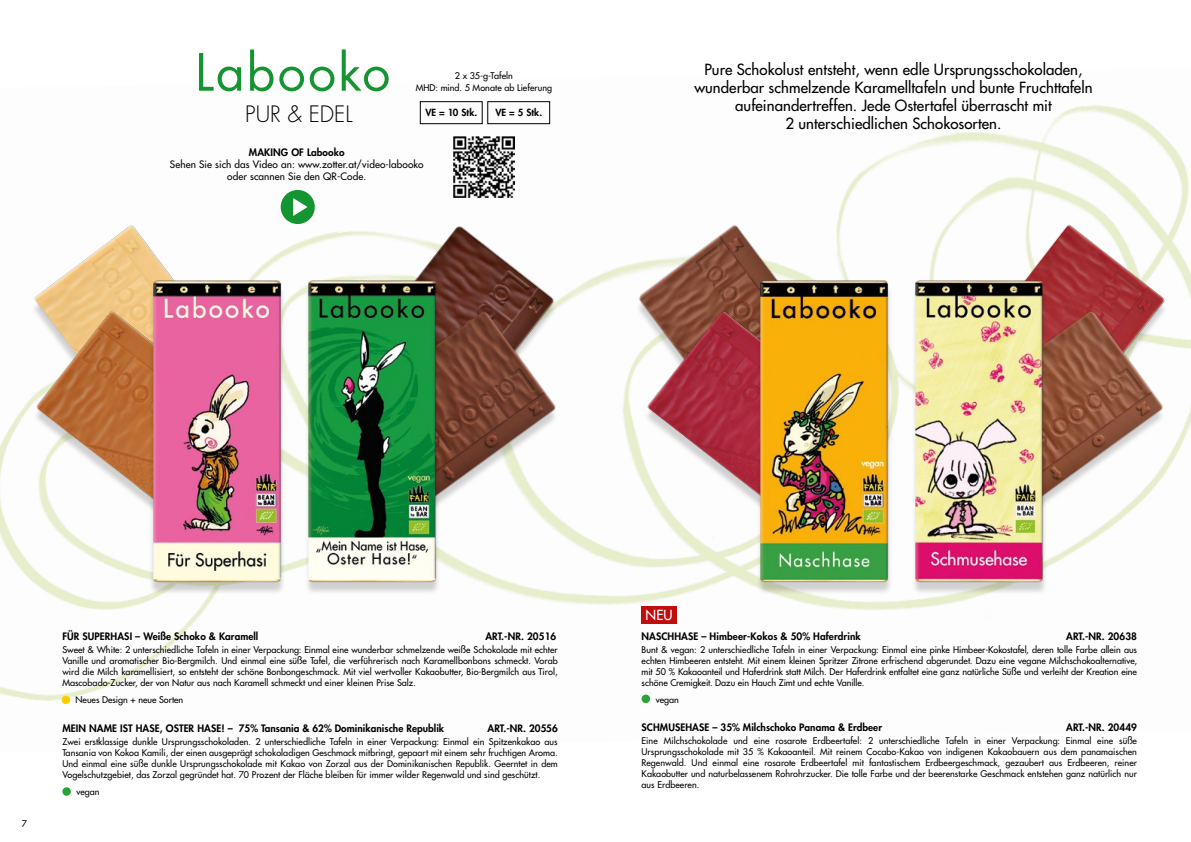
<style>
.page{position:relative;width:1191px;height:842px;background:#fff}
.page>*{position:absolute;margin:0;border:0;box-sizing:border-box;transform-origin:0 0}
.t1{font:50px "Futura Std";letter-spacing:.04em;color:#159432}
.t2{font:300 22px "Futura Std";color:#000}
.t3{font:500 15px/18px "Futura Std";letter-spacing:.005em;color:#000;text-align:center}
.t4{font:500 13.6px "Futura Std";color:#fff}
.t5{font:800 10px "Futura Std";letter-spacing:.01em;color:#000}
.t6{font:500 10px/12px "Futura Std";letter-spacing:.01em;color:#000;text-align:center}
.t7{font:800 9.6px "Futura Std";letter-spacing:.01em;color:#000}
.t8{font:500 9px/11px "Futura Std";letter-spacing:.005em;color:#000;text-align:justify}
</style>
<div class="page">
<img style="left:0;top:101px;width:1186px;height:604px">
<img style="left:0;top:169px;width:304px;height:360px">
<img style="left:0;top:250px;width:291px;height:316px">
<div style="left:149px;top:285px;width:136px;height:310px;background:#000;opacity:.18"></div>
<img style="left:152px;top:281px;width:130px;height:304px">
<img style="left:281px;top:168px;width:334px;height:335px">
<img style="left:309px;top:247px;width:281px;height:309px">
<div style="left:304px;top:285px;width:136px;height:310px;background:#000;opacity:.18"></div>
<img style="left:307px;top:281px;width:130px;height:304px">
<div style="left:420px;top:101px;width:63px;height:23px;border:1px solid #000"></div>
<div style="left:487px;top:101px;width:63px;height:23px;border:1px solid #000"></div>
<img style="left:575px;top:169px;width:336px;height:366px">
<img style="left:590px;top:250px;width:319px;height:321px">
<div style="left:756px;top:285px;width:136px;height:310px;background:#000;opacity:.18"></div>
<img style="left:759px;top:281px;width:130px;height:304px">
<img style="left:891px;top:167px;width:298px;height:335px">
<img style="left:916px;top:247px;width:275px;height:309px">
<div style="left:911px;top:285px;width:136px;height:310px;background:#000;opacity:.18"></div>
<img style="left:914px;top:281px;width:130px;height:304px">
<div style="left:62px;top:787px;width:9px;height:9px;background:#28a437;border-radius:50%"></div>
<div style="left:641px;top:694px;width:9px;height:9px;background:#28a437;border-radius:50%"></div>
<div style="left:62px;top:696px;width:8px;height:8px;background:#fc0;border-radius:50%"></div>
<img style="left:454px;top:137px;width:60px;height:60px">
<div style="left:281px;top:190px;width:34px;height:34px;background:#159432;border-radius:50%"></div>
<svg style="left:293px;top:198px;width:14px;height:18px"></svg>
<div style="left:641px;top:606px;width:35px;height:17px;background:#c00d0e"></div>
<h1 class="t1" style="left:195px;top:40px;width:197px">Labooko</h1>
<h2 class="t2" style="left:245px;top:101px;width:109px">PUR &amp; EDEL</h2>
<p class="t7" style="left:425px;top:107px;width:53px">VE = 10 Stk.</p>
<p class="t7" style="left:495px;top:107px;width:48px">VE = 5 Stk.</p>
<p class="t8" style="left:416px;top:70px;width:138px;line-height:12px;text-align:center">2 x 35-g-Tafeln<br>MHD: mind. 5 Monate ab Lieferung</p>
<p class="t5" style="left:249px;top:146px;width:97px">MAKING OF Labooko</p>
<p class="t6" style="left:170px;top:159px;width:255px">Sehen Sie sich das Video an: www.zotter.at/video-labooko oder scannen Sie den QR-Code.</p>
<h3 class="t3" style="left:694px;top:60px;width:400px">Pure Schokolust entsteht, wenn edle Ursprungsschokoladen, wunderbar schmelzende Karamelltafeln und bunte Fruchttafeln aufeinandertreffen. Jede Ostertafel überrascht mit<br>2 unterschiedlichen Schokosorten.</h3>
<p class="t8" style="left:22px;top:818px;width:7px">7</p>
<h3 class="t4" style="left:645px;top:606px;width:28px">NEU</h3>
<p class="t5" style="left:62px;top:630px;width:197px">FÜR SUPERHASI – Weiße Schoko &amp; Karamell</p>
<p class="t5" style="left:485px;top:630px;width:72px">ART.-NR. 20516</p>
<p class="t8" style="left:62px;top:645px;width:497px">Sweet &amp; White: 2 unterschiedliche Tafeln in einer Verpackung: Einmal eine wunderbar schmelzende weiße Schokolade mit echter Vanille und aromatischer Bio-Bergmilch. Und einmal eine süße Tafel, die verführerisch nach Karamellbonbons schmeckt. Vorab wird die Milch karamellisiert, so entsteht der schöne Bonbongeschmack. Mit viel wertvoller Kakaobutter, Bio-Bergmilch aus Tirol, Mascobado-Zucker, der von Natur aus nach Karamell schmeckt und einer kleinen Prise Salz.</p>
<p class="t5" style="left:62px;top:722px;width:383px">MEIN NAME IST HASE, OSTER HASE! – 75% Tansania &amp; 62% Dominikanische Republik</p>
<p class="t5" style="left:487px;top:722px;width:72px">ART.-NR. 20556</p>
<p class="t8" style="left:62px;top:737px;width:497px">Zwei erstklassige dunkle Ursprungsschokoladen. 2 unterschiedliche Tafeln in einer Verpackung: Einmal ein Spitzenkakao aus Tansania von Kokoa Kamili, der einen ausgeprägt schokoladigen Geschmack mitbringt, gepaart mit einem sehr fruchtigen Aroma.<br>Und einmal eine süße dunkle Ursprungsschokolade mit Kakao von Zorzal aus der Dominikanischen Republik. Geerntet in dem Vogelschutzgebiet, das Zorzal gegründet hat. 70 Prozent der Fläche bleiben für immer wilder Regenwald und sind geschützt.</p>
<p class="t5" style="left:641px;top:630px;width:221px">NASCHHASE – Himbeer-Kokos &amp; 50% Haferdrink</p>
<p class="t5" style="left:1066px;top:630px;width:72px">ART.-NR. 20638</p>
<p class="t8" style="left:641px;top:645px;width:497px">Bunt &amp; vegan: 2 unterschiedliche Tafeln in einer Verpackung: Einmal eine pinke Himbeer-Kokostafel, deren tolle Farbe allein aus echten Himbeeren entsteht. Mit einem kleinen Spritzer Zitrone erfrischend abgerundet. Dazu eine vegane Milchschokoalternative, mit 50 % Kakaoanteil und Haferdrink statt Milch. Der Haferdrink entfaltet eine ganz natürliche Süße und verleiht der Kreation eine schöne Cremigkeit. Dazu ein Hauch Zimt und echte Vanille.</p>
<p class="t5" style="left:641px;top:721px;width:242px">SCHMUSEHASE – 35% Milchschoko Panama &amp; Erdbeer</p>
<p class="t5" style="left:1066px;top:721px;width:72px">ART.-NR. 20449</p>
<p class="t8" style="left:641px;top:736px;width:497px">Eine Milchschokolade und eine rosarote Erdbeertafel: 2 unterschiedliche Tafeln in einer Verpackung: Einmal eine süße Ursprungsschokolade mit 35 % Kakaoanteil. Mit reinem Cocabo-Kakao von indigenen Kakaobauern aus dem panamaischen Regenwald. Und einmal eine rosarote Erdbeertafel mit fantastischem Erdbeergeschmack, gezaubert aus Erdbeeren, reiner Kakaobutter und naturbelassenem Rohrohrzucker. Die tolle Farbe und der beerenstarke Geschmack entstehen ganz natürlich nur aus Erdbeeren.</p>
<p class="t8" style="left:76px;top:694px;width:109px">Neues Design + neue Sorten</p>
<p class="t8" style="left:656px;top:694px;width:25px">vegan</p>
<p class="t8" style="left:77px;top:786px;width:25px">vegan</p>
</div>
